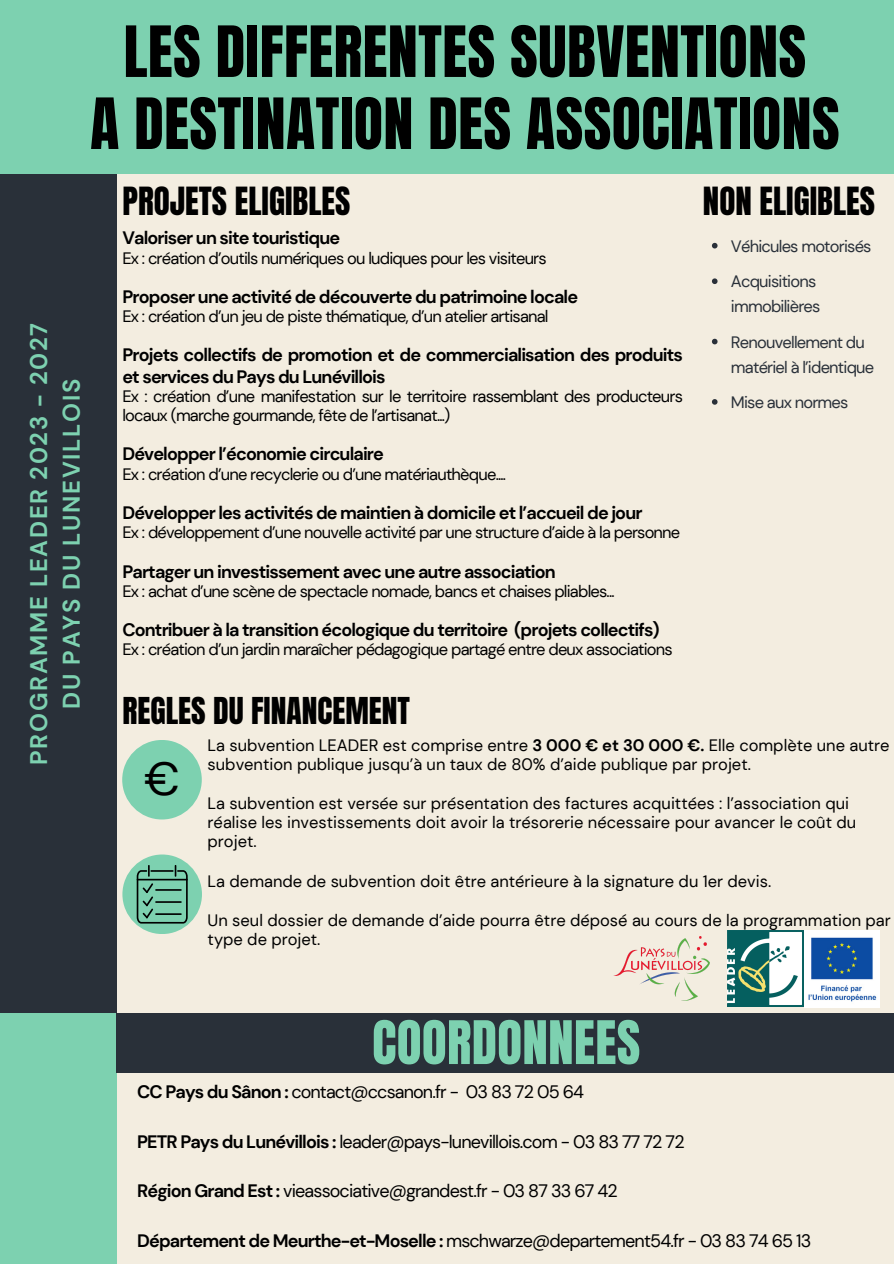
<style>
.page{position:relative;width:894px;height:1264px;background:#fff}
.page>*{position:absolute;margin:0;border:0;box-sizing:border-box;transform-origin:0 0}
.t1{font:60px/72px "Anton";letter-spacing:.005em;color:#000;text-align:center}
.t2{font:51px "Anton";letter-spacing:.005em;color:#7dd1b0}
.t3{font:46.35px "DM Sans";color:#000}
.t4{font:33px "Anton";color:#000}
.t5{font:31.5px "Anton";color:#000}
.t6{font:700 24px/32.7px "DM Sans";letter-spacing:.07em;color:#7dd1b0;text-align:center}
.t7{font:700 18px/21.3px "DM Sans";letter-spacing:-.05em;color:#000}
.t8{font:18px "DM Sans";letter-spacing:-.05em;color:#000}
.t9{font:16.5px/19.2px "DM Sans";letter-spacing:-.05em;color:#000}
.t10{font:16.5px/19.2px "DM Sans";color:#000}
.t11{font:16.5px/24.8px "DM Sans";letter-spacing:-.05em;color:#293039}
.s1{font-weight:700}
</style>
<div class="page">
<div style="left:0;top:0;width:893px;height:1263px;background:#f3ede0"></div>
<div style="left:0;top:174px;width:116px;height:839px;background:#293039"></div>
<div style="left:0;top:0;width:893px;height:174px;background:#7dd1b0"></div>
<div style="left:0;top:1013px;width:116px;height:250px;background:#7dd1b0"></div>
<div style="left:116px;top:1013px;width:777px;height:59px;background:#293039"></div>
<div style="left:122px;top:740px;width:80px;height:79px;background:#7dd1b0;border-radius:50%"></div>
<div style="left:122px;top:854px;width:80px;height:80px;background:#7dd1b0;border-radius:50%"></div>
<svg style="left:137px;top:865px;width:50px;height:58px"></svg>
<img style="left:613px;top:936px;width:96px;height:64px">
<img style="left:727px;top:930px;width:152px;height:77px">
<svg style="left:711px;top:243px;width:6px;height:5px"></svg>
<svg style="left:711px;top:278px;width:6px;height:6px"></svg>
<svg style="left:711px;top:339px;width:6px;height:5px"></svg>
<svg style="left:712px;top:399px;width:5px;height:6px"></svg>
<p class="t1" style="left:90px;top:17px;width:750px">LES DIFFERENTES SUBVENTIONS<br>A DESTINATION DES ASSOCIATIONS</p>
<p class="t6" style="left:22px;top:764px;width:443px;rotate:-90deg">PROGRAMME LEADER 2023 - 2027<br>DU PAYS DU LUNEVILLOIS</p>
<p class="t4" style="left:122px;top:177px;width:229px">PROJETS ELIGIBLES</p>
<p class="t4" style="left:702px;top:177px;width:173px">NON ELIGIBLES</p>
<h2 class="t11" style="left:730px;top:234px;width:142px">Véhicules motorisés</h2>
<p class="t11" style="left:730px;top:269px;width:91px">Acquisitions immobilières</p>
<p class="t11" style="left:730px;top:330px;width:145px">Renouvellement du matériel à l’identique</p>
<p class="t11" style="left:730px;top:390px;width:119px">Mise aux normes</p>
<p class="t7" style="left:122px;top:227px;width:219px">Valoriser un site touristique</p>
<h3 class="t9" style="left:122px;top:248px;width:425px">Ex : création d’outils numériques ou ludiques pour les visiteurs</h3>
<p class="t7" style="left:122px;top:286px;width:457px">Proposer une activité de découverte du patrimoine locale</p>
<p class="t9" style="left:122px;top:307px;width:427px">Ex : création d’un jeu de piste thématique, d’un atelier artisanal</p>
<p class="t7" style="left:122px;top:344px;width:562px">Projets collectifs de promotion et de commercialisation des produits et services du Pays du Lunévillois</p>
<p class="t9" style="left:122px;top:387px;width:562px">Ex : création d’une manifestation sur le territoire rassemblant des producteurs locaux (marche gourmande, fête de l’artisanat...)</p>
<h3 class="t7" style="left:122px;top:443px;width:263px">Développer l’économie circulaire</h3>
<p class="t9" style="left:122px;top:464px;width:385px">Ex : création d’une recyclerie ou d’une matériauthèque....</p>
<p class="t7" style="left:122px;top:502px;width:521px">Développer les activités de maintien à domicile et l’accueil de jour</p>
<p class="t9" style="left:122px;top:523px;width:559px">Ex : développement d’une nouvelle activité par une structure d’aide à la personne</p>
<p class="t7" style="left:122px;top:560px;width:435px">Partager un investissement avec une autre association</p>
<p class="t9" style="left:122px;top:581px;width:493px">Ex : achat d’une scène de spectacle nomade, bancs et chaises pliables...</p>
<p class="t7" style="left:122px;top:619px;width:538px">Contribuer à la transition écologique du territoire (projets collectifs)</p>
<p class="t9" style="left:122px;top:640px;width:551px">Ex : création d’un jardin maraîcher pédagogique partagé entre deux associations</p>
<h4 class="t5" style="left:122px;top:688px;width:289px">REGLES DU FINANCEMENT</h4>
<h3 class="t10" style="left:207px;top:736px;width:683px">La subvention LEADER est comprise entre <span class="s1">3 000 € et 30 000 €.</span> Elle complète une autre subvention publique jusqu’à un taux de 80% d’aide publique par projet.</h3>
<p class="t10" style="left:207px;top:793px;width:650px">La subvention est versée sur présentation des factures acquittées : l’association qui réalise les investissements doit avoir la trésorerie nécessaire pour avancer le coût du projet.</p>
<p class="t10" style="left:207px;top:872px;width:565px">La demande de subvention doit être antérieure à la signature du 1er devis.</p>
<p class="t10" style="left:207px;top:910px;width:684px">Un seul dossier de demande d’aide pourra être déposé au cours de la programmation par type de projet.</p>
<p class="t3" style="left:144px;top:748px;width:37px">€</p>
<h1 class="t2" style="left:372px;top:1005px;width:269px">COORDONNEES</h1>
<p class="t8" style="left:137px;top:1080px;width:448px"><span class="s1">CC Pays du Sânon :</span> contact@ccsanon.fr - 03 83 72 05 64</p>
<p class="t8" style="left:137px;top:1129px;width:548px"><span class="s1">PETR Pays du Lunévillois :</span> leader@pays-lunevillois.com - 03 83 77 72 72</p>
<p class="t8" style="left:137px;top:1179px;width:482px"><span class="s1">Région Grand Est :</span> vieassociative@grandest.fr - 03 87 33 67 42</p>
<p class="t8" style="left:137px;top:1228px;width:675px"><span class="s1">Département de Meurthe-et-Moselle :</span> mschwarze@departement54.fr - 03 83 74 65 13</p>
</div>
